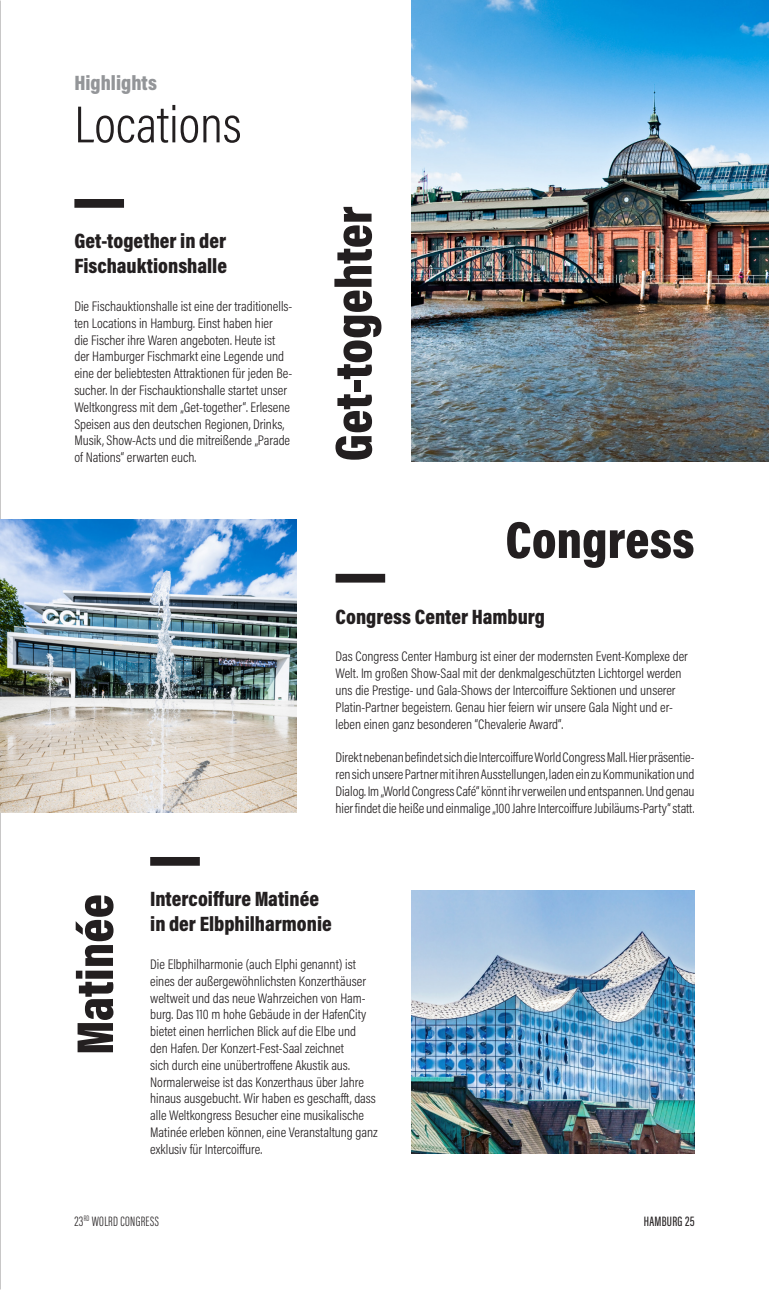
<style>
.page{position:relative;width:769px;height:1290px;background:#fff}
.page>*{position:absolute;margin:0;border:0;box-sizing:border-box;transform-origin:0 0}
.t1{font:900 52.5px "Acumin Pro Cond";color:#231f20}
.t2{font:300 52.5px "Acumin Pro Cond";color:#231f20}
.t3{font:900 21px/25.2px "Acumin Pro Cond";color:#231f20}
.t4{font:900 21px "Acumin Pro Cond";color:#939598}
.t5{font:300 14px/16.8px "Acumin Pro Cond";color:#231f20}
.t6{font:300 14px "Acumin Pro Extra Cond";letter-spacing:.025em;color:#231f20}
.t7{font:500 14px "Acumin Pro Extra Cond";letter-spacing:.02em;color:#231f20}
</style>
<div class="page">
<img style="left:412px;top:0;width:357px;height:461px">
<img style="left:0;top:519px;width:297px;height:294px">
<img style="left:412px;top:890px;width:282px;height:263px">
<div style="left:336px;top:574px;width:49px;height:8px;background:#231f20"></div>
<div style="left:150px;top:857px;width:50px;height:9px;background:#231f20"></div>
<div style="left:74px;top:199px;width:50px;height:9px;background:#231f20"></div>
<h2 class="t4" style="left:74px;top:69px;width:84px">Highlights</h2>
<h1 class="t2" style="left:74px;top:91px;width:169px">Locations</h1>
<h2 class="t3" style="left:74px;top:228px;width:154px">Get-together in der<br>Fischauktionshalle</h2>
<p class="t5" style="left:74px;top:298px;width:219px">Die Fischauktionshalle ist eine der traditionells&shy;ten Locations in Hamburg. Einst haben hier<br>die Fischer ihre Waren angeboten. Heute ist der Hamburger Fischmarkt eine Legende und eine der beliebtesten Attraktionen für jeden Be&shy;sucher. In der Fischauktionshalle startet unser Weltkongress mit dem „Get-together“. Erlesene Speisen aus den deutschen Regionen, Drinks, Musik, Show-Acts und die mitreißende „Parade of Nations“ erwarten euch.</p>
<h1 class="t1" style="left:319px;top:461px;width:257px;rotate:-90deg">Get-togehter</h1>
<h1 class="t1" style="left:505px;top:505px;width:191px">Congress</h1>
<h2 class="t3" style="left:336px;top:603px;width:211px">Congress Center Hamburg</h2>
<p class="t5" style="left:336px;top:648px;width:354px">Das Congress Center Hamburg ist einer der modernsten Event-Komplexe der Welt. Im großen Show-Saal mit der denkmalgeschützten Lichtorgel werden uns die Prestige- und Gala-Shows der Intercoiffure Sektionen und unserer Platin-Partner begeistern. Genau hier feiern wir unsere Gala Night und er&shy;leben einen ganz besonderen “Chevalerie Award“.</p>
<p class="t5" style="left:336px;top:749px;width:360px;text-align:justify">Direkt nebenan befindet sich die Intercoiffure World Congress Mall. Hier präsentie&shy;ren sich unsere Partner mit ihren Ausstellungen, laden ein zu Kommunikation und Dialog. Im „World Congress Café“ könnt ihr verweilen und entspannen. Und genau hier findet die heiße und einmalige „100 Jahre Intercoiffure Jubiläums-Party“ statt.</p>
<h1 class="t1" style="left:61px;top:1055px;width:162px;rotate:-90deg">Matinée</h1>
<h2 class="t3" style="left:150px;top:885px;width:183px">Intercoiffure Matinée in der Elbphilharmonie</h2>
<p class="t5" style="left:150px;top:955px;width:229px">Die Elbphilharmonie (auch Elphi genannt) ist eines der außergewöhnlichsten Konzerthäuser weltweit und das neue Wahrzeichen von Ham&shy;burg. Das 110 m hohe Gebäude in der HafenCity bietet einen herrlichen Blick auf die Elbe und<br>den Hafen. Der Konzert-Fest-Saal zeichnet<br>sich durch eine unübertroffene Akustik aus.<br>Normalerweise ist das Konzerthaus über Jahre hinaus ausgebucht. Wir haben es geschafft, dass alle Weltkongress Besucher eine musikalische Matinée erleben können, eine Veranstaltung ganz exklusiv für Intercoiffure.</p>
<p class="t6" style="left:74px;top:1213px;width:86px">23<sup>RD</sup> WOLRD CONGRESS</p>
<p class="t7" style="left:644px;top:1212px;width:52px">HAMBURG 25</p>
</div>
